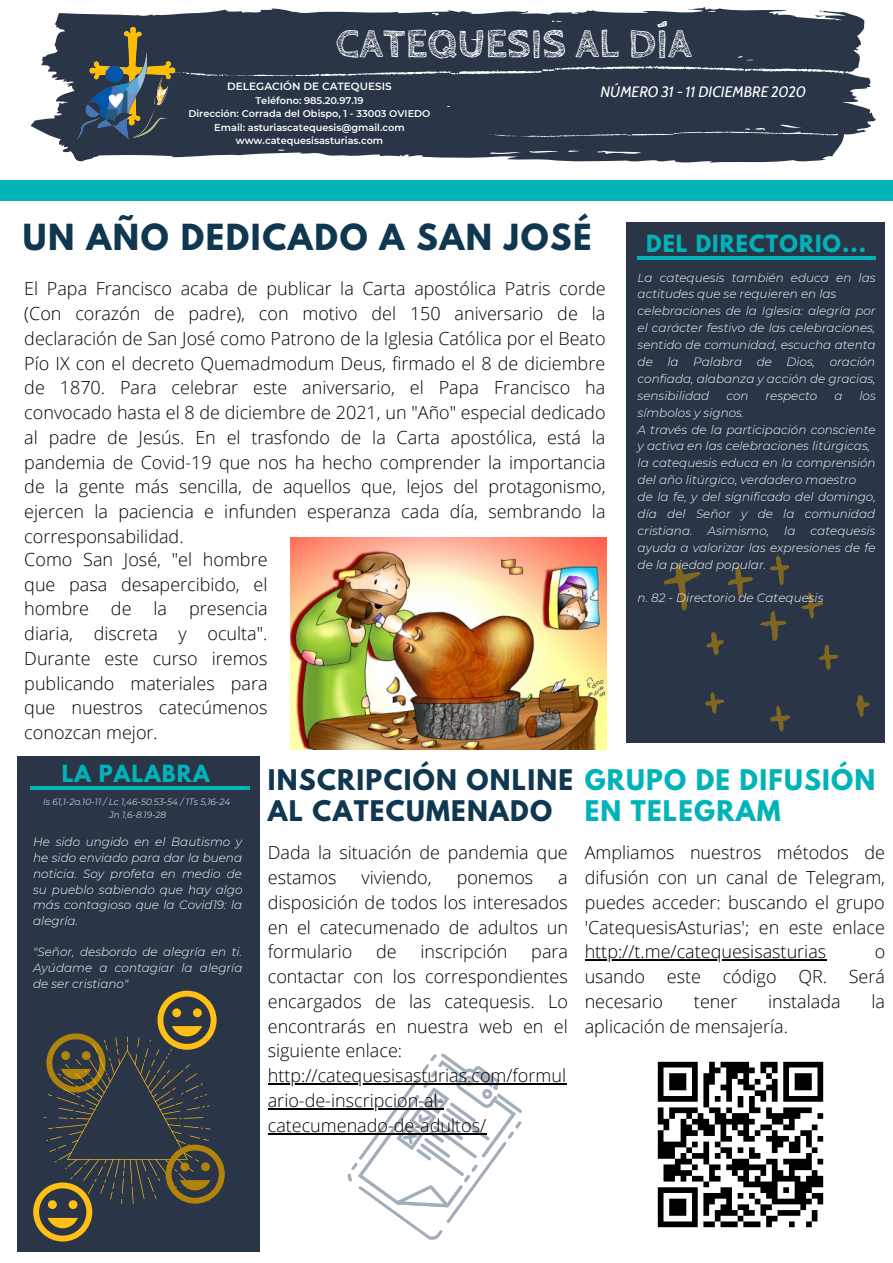
<style>
.page{position:relative;width:893px;height:1263px;background:#fff}
.page>*{position:absolute;margin:0;border:0;box-sizing:border-box;transform-origin:0 0}
.t1{font:700 42px "Cabin Sketch";color:#fff}
.t2{font:700 31.88px "League Spartan";letter-spacing:.05em;color:#0f3750}
.t3{font:700 25.2px "League Spartan";letter-spacing:.05em;color:#0f3750}
.t4{font:700 25.2px/31px "League Spartan";letter-spacing:.05em;color:#00b3b9}
.t5{font:700 21px "League Spartan";letter-spacing:.05em;color:#00b3b9}
.t6{font:300 18px/24.8px "Open Sans";color:#000;text-align:justify}
.t7{font:italic 15px "Cabin";color:#fff}
.t8{font:italic 300 12px/16.9px "Montserrat";color:#fafafa;text-align:justify}
.t9{font:italic 300 12px "Montserrat";color:#fff}
.t10{font:600 10.5px "Montserrat";color:#fafafa}
.t11{font:600 9.75px "Montserrat";color:#fafafa}
.t12{font:italic 300 9px "Montserrat";color:#fafafa}
</style>
<div class="page">
<svg style="left:31px;top:7px;width:845px;height:156px;fill:#2a3648"></svg>
<div style="left:0;top:180px;width:893px;height:20px;background:#00b3b9"></div>
<div style="left:627px;top:223px;width:257px;height:520px;background:#2a3648"></div>
<svg style="left:178px;top:66px;width:694px;height:11px;background:#4d5766"></svg>
<img style="left:76px;top:26px;width:102px;height:117px">
<svg style="left:488px;top:132px;width:350px;height:5px;background:#4a5463"></svg>
<div style="left:179px;top:76px;width:268px;height:71px;background:#2a3648"></div>
<div style="left:17px;top:756px;width:242px;height:496px;background:#2a3648"></div>
<hr style="left:637px;top:257px;width:238px;height:3px;background:#00b3b9">
<hr style="left:31px;top:786px;width:219px;height:3px;background:#00b3b9">
<svg style="left:664px;top:555px;width:206px;height:177px"></svg>
<svg style="left:33px;top:991px;width:192px;height:250px"></svg>
<img style="left:657px;top:1061px;width:167px;height:167px">
<img style="left:291px;top:537px;width:315px;height:213px">
<svg style="left:344px;top:1053px;width:178px;height:187px"></svg>
<hr style="left:268px;top:1083px;width:299px;height:2px;background:#000">
<hr style="left:268px;top:1108px;width:175px;height:2px;background:#000">
<hr style="left:268px;top:1133px;width:218px;height:1px;background:#000">
<hr style="left:584px;top:959px;width:242px;height:2px;background:#000">
<p class="t1" style="left:336px;top:20px;width:358px">CATEQUESIS AL DÍA</p>
<p class="t7" style="left:600px;top:83px;width:207px">NÚMERO 31 - 11 DICIEMBRE 2020</p>
<p class="t10" style="left:227px;top:80px;width:166px">DELEGACIÓN DE CATEQUESIS</p>
<p class="t11" style="left:255px;top:94px;width:110px">Teléfono: 985.20.97.19</p>
<p class="t11" style="left:188px;top:108px;width:244px">Dirección: Corrada del Obispo, 1 - 33003 OVIEDO</p>
<p class="t11" style="left:214px;top:121px;width:192px">Email: asturiascatequesis@gmail.com</p>
<p class="t11" style="left:236px;top:135px;width:149px">www.catequesisasturias.com</p>
<p class="t2" style="left:23px;top:222px;width:570px">UN AÑO DEDICADO A SAN JOSÉ</p>
<p class="t6" style="left:24px;top:276px;width:583px">El Papa Francisco acaba de publicar la Carta apostólica Patris corde (Con corazón de padre), con motivo del 150 aniversario de la declaración de San José como Patrono de la Iglesia Católica por el Beato Pío IX con el decreto Quemadmodum Deus, firmado el 8 de diciembre de 1870. Para celebrar este aniversario, el Papa Francisco ha convocado hasta el 8 de diciembre de 2021, un "Año" especial dedicado al padre de Jesús. En el trasfondo de la Carta apostólica, está la pandemia de Covid-19 que nos ha hecho comprender la importancia de la gente más sencilla, de aquellos que, lejos del protagonismo, ejercen la paciencia e infunden esperanza cada día, sembrando la corresponsabilidad.</p>
<p class="t6" style="left:24px;top:546px;width:245px">Como San José, "el hombre que pasa desapercibido, el hombre de la presencia diaria, discreta y oculta".<br>Durante este curso iremos publicando materiales para que nuestros catecúmenos conozcan mejor.</p>
<p class="t5" style="left:646px;top:233px;width:221px">DEL DIRECTORIO...</p>
<p class="t8" style="left:637px;top:269px;width:239px">La catequesis también educa en las actitudes que se requieren en las</p>
<p class="t8" style="left:637px;top:303px;width:240px">celebraciones de la Iglesia: alegría por el carácter festivo de las celebraciones, sentido de comunidad, escucha atenta de la Palabra de Dios, oración confiada, alabanza y acción de gracias, sensibilidad</p>
<p class="t8" style="left:726px;top:387px;width:24px">con</p>
<p class="t8" style="left:765px;top:387px;width:53px">respecto</p>
<p class="t8" style="left:834px;top:387px;width:10px">a</p>
<p class="t8" style="left:859px;top:387px;width:18px">los</p>
<p class="t8" style="left:637px;top:404px;width:108px">símbolos y signos.</p>
<p class="t8" style="left:637px;top:421px;width:239px">A través de la participación consciente y activa en las celebraciones litúrgicas,</p>
<p class="t8" style="left:637px;top:454px;width:240px">la catequesis educa en la comprensión del año litúrgico, verdadero maestro</p>
<p class="t8" style="left:637px;top:488px;width:240px">de la fe, y del significado del domingo, día del Señor y de la comunidad cristiana.</p>
<p class="t8" style="left:707px;top:522px;width:63px">Asimismo,</p>
<p class="t8" style="left:784px;top:522px;width:13px">la</p>
<p class="t8" style="left:637px;top:522px;width:239px;text-indent:173px">catequesis ayuda a valorizar las expresiones de fe de la piedad popular.</p>
<p class="t9" style="left:637px;top:590px;width:187px">n. 82 - Directorio de Catequesis</p>
<p class="t5" style="left:62px;top:763px;width:149px">LA PALABRA</p>
<p class="t12" style="left:43px;top:796px;width:189px">Is 61,1-2a.10-11 / Lc 1,46-50.53-54 / 1Ts 5,16-24</p>
<p class="t12" style="left:109px;top:809px;width:58px">Jn 1,6-8.19-28</p>
<p class="t8" style="left:33px;top:834px;width:211px;line-height:15.8px">He sido ungido en el Bautismo y he sido enviado para dar la buena noticia. Soy profeta en medio de su pueblo sabiendo que hay algo más contagioso que la Covid19: la alegría.</p>
<p class="t8" style="left:33px;top:944px;width:211px;line-height:15.8px">"Señor, desbordo de alegría en ti.<br>Ayúdame a contagiar la alegría de ser cristiano"</p>
<p class="t3" style="left:268px;top:767px;width:307px">INSCRIPCIÓN ONLINE</p>
<p class="t3" style="left:268px;top:798px;width:286px">AL CATECUMENADO</p>
<p class="t6" style="left:268px;top:840px;width:301px">Dada la situación de pandemia que estamos</p>
<p class="t6" style="left:361px;top:865px;width:72px">viviendo,</p>
<p class="t6" style="left:457px;top:865px;width:78px">ponemos</p>
<p class="t6" style="left:268px;top:865px;width:302px;text-indent:290px">a disposición de todos los interesados en el catecumenado de adultos un formulario</p>
<p class="t6" style="left:376px;top:939px;width:22px">de</p>
<p class="t6" style="left:420px;top:939px;width:89px">inscripción</p>
<p class="t6" style="left:268px;top:939px;width:302px;text-indent:263px">para contactar con los correspondientes encargados de las catequesis. Lo encontrarás en nuestra web en el siguiente enlace:</p>
<p class="t6" style="left:268px;top:1063px;width:300px;text-align:left">http://catequesisasturias.com/formul ario-de-inscripcion-al&shy;catecumenado-de-adultos/</p>
<p class="t4" style="left:584px;top:767px;width:292px">GRUPO DE DIFUSIÓN<br>EN TELEGRAM</p>
<p class="t6" style="left:584px;top:840px;width:302px">Ampliamos nuestros métodos de difusión con un canal de Telegram, puedes acceder: buscando el grupo 'CatequesisAsturias'; en este enlace http://t.me/catequesisasturias</p>
<p class="t6" style="left:584px;top:939px;width:302px;text-indent:290px">o usando este código QR. Será necesario</p>
<p class="t6" style="left:694px;top:988px;width:45px">tener</p>
<p class="t6" style="left:768px;top:988px;width:74px">instalada</p>
<p class="t6" style="left:871px;top:988px;width:15px">la</p>
<p class="t6" style="left:584px;top:1013px;width:205px">aplicación de mensajería.</p>
</div>
